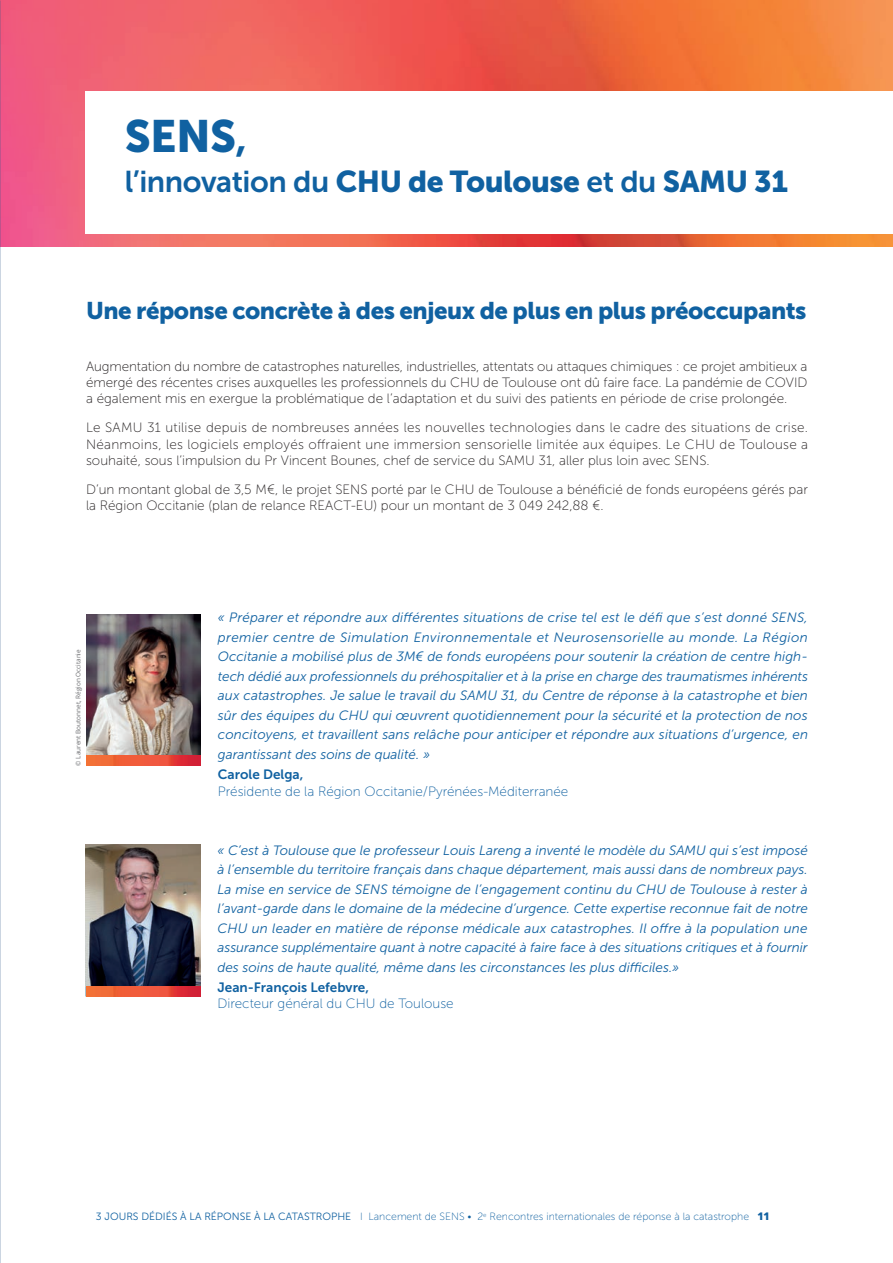
<style>
.page{position:relative;width:893px;height:1263px;background:#fff}
.page>*{position:absolute;margin:0;border:0;box-sizing:border-box;transform-origin:0 0}
.t1{font:45px "Museo Sans 900";color:#1061a1}
.t2{font:30px "Museo Sans 900";letter-spacing:-.015em;color:#1061a1}
.t3{font:24px "Museo Sans 900";letter-spacing:-.02em;color:#1061a1}
.t4{font:italic 13.5px/19.5px "Museo Sans 300";color:#1061a1;text-align:justify}
.t5{font:13.5px/16.2px "Museo Sans 100";color:#231f20;text-align:justify}
.t6{font:13.5px "Museo Sans 100";color:#1061a1}
.t7{font:13.5px "Museo Sans 700";color:#1061a1}
.t8{font:10.5px "Museo Sans 100";color:#1061a1}
.t9{font:6.3px "Open Sans";color:#6c6d70}
.s1{font-family:"Museo Sans 700"}
.s2{font-family:"Museo Sans 300"}
.s3{font-family:"Open Sans";font-weight:800}
</style>
<div class="page">
<img style="left:0;top:0;width:893px;height:247px">
<div style="left:86px;top:91px;width:807px;height:143px;background:#fff"></div>
<img style="left:86px;top:845px;width:115px;height:151px">
<img style="left:86px;top:615px;width:115px;height:151px">
<h1 class="t1" style="left:125px;top:110px;width:124px">SENS<span class="s1">,</span></h1>
<h2 class="t2" style="left:125px;top:164px;width:665px"><span class="s1">l’innovation du</span> CHU de Toulouse <span class="s1">et du</span> SAMU 31</h2>
<h3 class="t3" style="left:86px;top:296px;width:722px">Une réponse concrète à des enjeux de plus en plus préoccupants</h3>
<p class="t5" style="left:86px;top:358px;width:723px">Augmentation du nombre de catastrophes naturelles, industrielles, attentats ou attaques chimiques : ce projet ambitieux a émergé des récentes crises auxquelles les professionnels du CHU de Toulouse ont dû faire face. La pandémie de COVID a également mis en exergue la problématique de l’adaptation et du suivi des patients en période de crise prolongée.</p>
<p class="t5" style="left:86px;top:420px;width:724px">Le SAMU 31 utilise depuis de nombreuses années les nouvelles technologies dans le cadre des situations de crise.<br>Néanmoins, les logiciels employés offraient une immersion sensorielle limitée aux équipes. Le CHU de Toulouse a souhaité, sous l’impulsion du Pr Vincent Bounes, chef de service du SAMU 31, aller plus loin avec SENS.</p>
<p class="t5" style="left:86px;top:481px;width:723px">D’un montant global de 3,5 M€, le projet SENS porté par le CHU de Toulouse a bénéficié de fonds européens gérés par la Région Occitanie (plan de relance REACT-EU) pour un montant de 3 049 242,88 €.</p>
<p class="t9" style="left:74px;top:765px;width:118px;rotate:-90deg">© Laurent Boutonnet, Région Occitanie</p>
<p class="t4" style="left:218px;top:608px;width:592px">« Préparer et répondre aux différentes situations de crise tel est le défi que s’est donné SENS, premier centre de Simulation Environnementale et Neurosensorielle au monde. La Région Occitanie a mobilisé plus de 3M€ de fonds européens pour soutenir la création de centre high&shy;tech dédié aux professionnels du préhospitalier et à la prise en charge des traumatismes inhérents aux catastrophes. Je salue le travail du SAMU 31, du Centre de réponse à la catastrophe et bien sûr des équipes du CHU qui œuvrent quotidiennement pour la sécurité et la protection de nos concitoyens, et travaillent sans relâche pour anticiper et répondre aux situations d’urgence, en garantissant des soins de qualité. »</p>
<p class="t7" style="left:218px;top:767px;width:87px">Carole Delga,</p>
<p class="t6" style="left:218px;top:784px;width:352px">Présidente de la Région Occitanie/Pyrénées-Méditerranée</p>
<p class="t4" style="left:217px;top:840px;width:592px">« C’est à Toulouse que le professeur Louis Lareng a inventé le modèle du SAMU qui s’est imposé à l’ensemble du territoire français dans chaque département, mais aussi dans de nombreux pays.<br>La mise en service de SENS témoigne de l’engagement continu du CHU de Toulouse à rester à l’avant-garde dans le domaine de la médecine d’urgence. Cette expertise reconnue fait de notre CHU un leader en matière de réponse médicale aux catastrophes. Il offre à la population une assurance supplémentaire quant à notre capacité à faire face à des situations critiques et à fournir des soins de haute qualité, même dans les circonstances les plus difficiles.»</p>
<p class="t7" style="left:217px;top:980px;width:153px">Jean-François Lefebvre,</p>
<p class="t6" style="left:217px;top:996px;width:238px">Directeur général du CHU de Toulouse</p>
<p class="t8" style="left:96px;top:1211px;width:675px"><span class="s2">3 JOURS DÉDIÉS À LA RÉPONSE À LA CATASTROPHE</span> I Lancement de SENS • 2<sup>e</sup> Rencontres internationales de réponse à la catastrophe <span class="s3">11</span></p>
</div>
